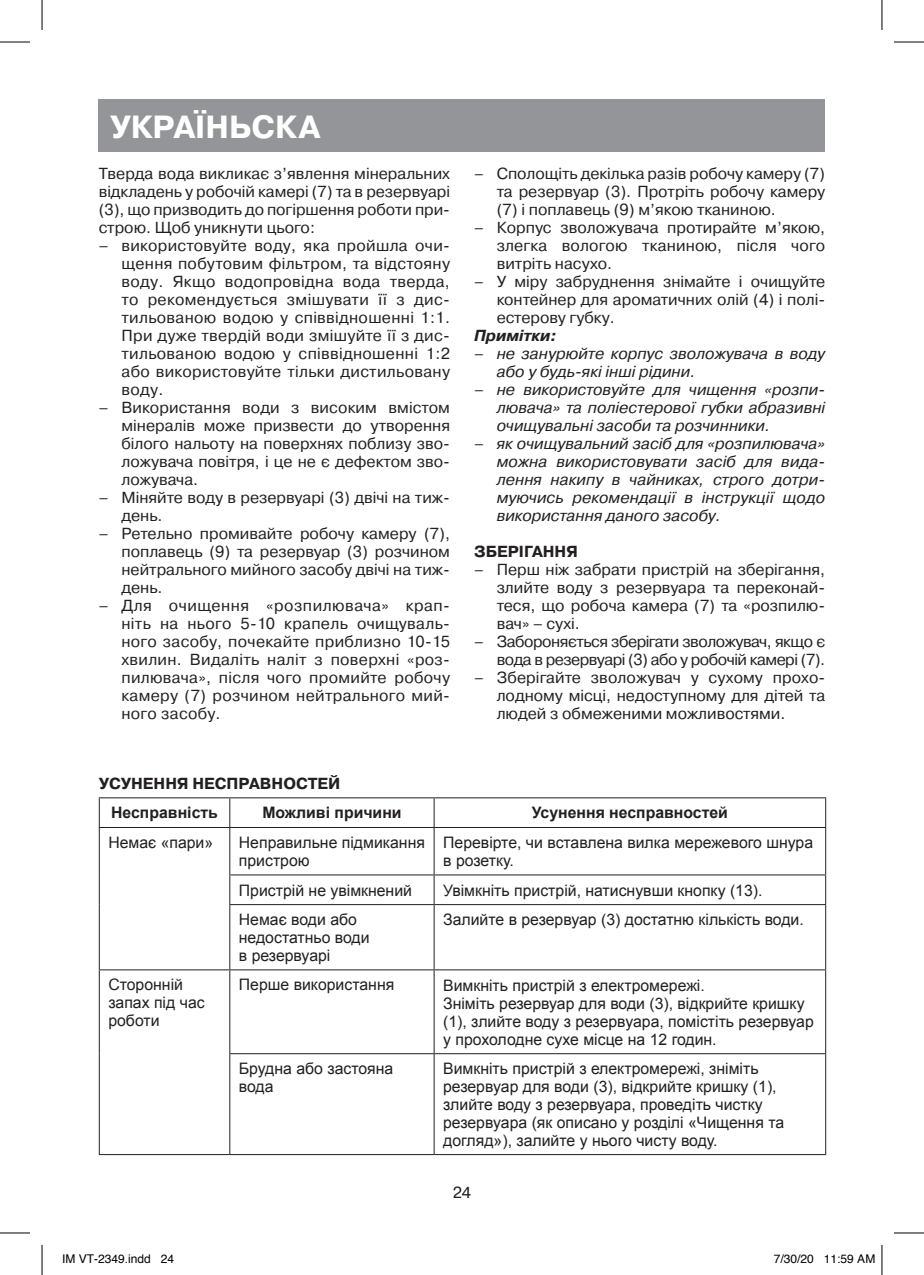
<style>
.page{position:relative;width:924px;height:1275px;background:#fff}
.page>*{position:absolute;margin:0;border:0;box-sizing:border-box;transform-origin:0 0}
.t1{font:700 32px "Pragmatica C";color:#fff}
.Text{font:16px/18px "Pragmatica C";color:#231f20;text-align:justify}
.t2{font:italic 16px/18px "Pragmatica C";color:#231f20;text-align:justify}
.Text-2{font:16px/18px "Pragmatica C";letter-spacing:-.03em;color:#231f20;text-align:right}
.Text-3{font:700 16px "Pragmatica C";color:#231f20}
.Обычный1{font:700 16px "Pragmatica C";color:#231f20}
.Обычный1-2{font:italic 700 16px "Pragmatica C";color:#231f20}
.Text-4{font:15.8px/17.8px "Arial";color:#231f20}
.Text-5{font:700 15.8px "Arial";color:#231f20}
.t3{font:12px "Helvetica";color:#000}
</style>
<div class="page">
<div style="left:99px;top:99px;width:725px;height:53px;background:#939598"></div>
<svg style="left:99px;top:798px;width:1px;height:29px"></svg>
<hr style="left:99px;top:797px;width:131px;height:1px;background:#231f20">
<hr style="left:99px;top:827px;width:131px;height:1px;background:#231f20">
<svg style="left:229px;top:798px;width:1px;height:29px"></svg>
<hr style="left:230px;top:797px;width:204px;height:1px;background:#231f20">
<hr style="left:434px;top:797px;width:391px;height:1px;background:#231f20">
<svg style="left:433px;top:798px;width:1px;height:29px"></svg>
<hr style="left:230px;top:827px;width:204px;height:1px;background:#231f20">
<hr style="left:434px;top:827px;width:391px;height:1px;background:#231f20">
<hr style="left:99px;top:828px;width:1px;height:47px;background:#231f20">
<svg style="left:99px;top:875px;width:1px;height:29px"></svg>
<hr style="left:99px;top:904px;width:1px;height:65px;background:#231f20">
<hr style="left:229px;top:828px;width:1px;height:46px;background:#231f20">
<hr style="left:433px;top:828px;width:1px;height:46px;background:#231f20">
<hr style="left:824px;top:828px;width:1px;height:46px;background:#231f20">
<svg style="left:229px;top:875px;width:1px;height:29px"></svg>
<hr style="left:229px;top:874px;width:205px;height:1px;background:#231f20">
<hr style="left:434px;top:874px;width:391px;height:1px;background:#231f20">
<svg style="left:433px;top:875px;width:1px;height:29px"></svg>
<hr style="left:229px;top:905px;width:1px;height:64px;background:#231f20">
<hr style="left:229px;top:904px;width:205px;height:1px;background:#231f20">
<hr style="left:434px;top:904px;width:391px;height:1px;background:#231f20">
<hr style="left:433px;top:905px;width:1px;height:64px;background:#231f20">
<hr style="left:824px;top:905px;width:1px;height:64px;background:#231f20">
<hr style="left:99px;top:970px;width:1px;height:83px;background:#231f20">
<hr style="left:99px;top:1053px;width:1px;height:101px;background:#231f20">
<hr style="left:99px;top:969px;width:131px;height:1px;background:#231f20">
<hr style="left:229px;top:970px;width:1px;height:83px;background:#231f20">
<hr style="left:230px;top:969px;width:204px;height:1px;background:#231f20">
<hr style="left:434px;top:969px;width:391px;height:1px;background:#231f20">
<hr style="left:433px;top:970px;width:1px;height:83px;background:#231f20">
<hr style="left:824px;top:970px;width:1px;height:83px;background:#231f20">
<hr style="left:229px;top:1054px;width:1px;height:100px;background:#231f20">
<hr style="left:229px;top:1053px;width:205px;height:1px;background:#231f20">
<hr style="left:434px;top:1053px;width:391px;height:1px;background:#231f20">
<hr style="left:433px;top:1054px;width:1px;height:100px;background:#231f20">
<hr style="left:824px;top:1054px;width:1px;height:100px;background:#231f20">
<hr style="left:99px;top:1154px;width:131px;height:1px;background:#231f20">
<hr style="left:230px;top:1154px;width:204px;height:1px;background:#231f20">
<hr style="left:434px;top:1154px;width:391px;height:1px;background:#231f20">
<hr style="left:0;top:42px;width:30px;height:1px;background:#000">
<hr style="left:893px;top:42px;width:30px;height:1px;background:#000">
<hr style="left:0;top:1232px;width:30px;height:1px;background:#000">
<hr style="left:893px;top:1232px;width:30px;height:1px;background:#000">
<hr style="left:42px;top:0;width:1px;height:30px;background:#000">
<hr style="left:42px;top:1245px;width:1px;height:30px;background:#000">
<hr style="left:881px;top:0;width:1px;height:30px;background:#000">
<hr style="left:881px;top:1245px;width:1px;height:30px;background:#000">
<h1 class="t1" style="left:110px;top:109px;width:212px">УКРАЇНЬСКА</h1>
<p class="Text" style="left:99px;top:165px;width:352px">Тверда вода викликає з’явлення мінеральних відкладень у робочій камері (7) та в резервуарі (3), що призводить до погіршення роботи при&shy;строю. Щоб уникнути цього:</p>
<p class="Text" style="left:121px;top:237px;width:330px;text-indent:-23px">– використовуйте воду, яка пройшла очи&shy;щення побутовим фільтром, та відстояну воду. Якщо водопровідна вода тверда, то рекомендується змішувати її з дис&shy;тильованою водою у співвідношенні 1:1.<br>При дуже твердій води змішуйте її з дис&shy;тильованою водою у співвідношенні 1:2 або використовуйте тільки дистильовану воду.</p>
<p class="Text" style="left:121px;top:399px;width:330px;text-indent:-23px">– Використання води з високим вмістом мінералів може призвести до утворення білого нальоту на поверхнях поблизу зво&shy;ложувача повітря, і це не є дефектом зво&shy;ложувача.</p>
<p class="Text" style="left:121px;top:489px;width:330px;text-indent:-23px">– Міняйте воду в резервуарі (3) двічі на тиж&shy;день.</p>
<p class="Text" style="left:121px;top:525px;width:330px;text-indent:-23px">– Ретельно промивайте робочу камеру (7), поплавець (9) та резервуар (3) розчином нейтрального мийного засобу двічі на тиж&shy;день.</p>
<p class="Text" style="left:121px;top:597px;width:330px;text-indent:-23px">– Для очищення «розпилювача» крап&shy;ніть на нього 5-10 крапель очищуваль&shy;ного засобу, почекайте приблизно 10-15 хвилин. Видаліть наліт з поверхні «роз&shy;пилювача», після чого промийте робочу камеру (7) розчином нейтрального мий&shy;ного засобу.</p>
<p class="Text" style="left:496px;top:165px;width:330px;text-indent:-23px">– Сполощіть декілька разів робочу камеру (7) та резервуар (3). Протріть робочу камеру (7) і поплавець (9) м’якою тканиною.</p>
<p class="Text" style="left:496px;top:219px;width:330px;text-indent:-23px">– Корпус зволожувача протирайте м’якою, злегка вологою тканиною, після чого витріть насухо.</p>
<p class="Text" style="left:496px;top:273px;width:330px;text-indent:-23px">– У міру забруднення знімайте і очищуйте контейнер для ароматичних олій (4) і полі&shy;естерову губку.</p>
<p class="Обычный1-2" style="left:474px;top:327px;width:84px">Примітки:</p>
<p class="t2" style="left:496px;top:345px;width:330px;text-indent:-23px">– не занурюйте корпус зволожувача в воду або у будь-які інші рідини.</p>
<p class="t2" style="left:496px;top:381px;width:330px;text-indent:-23px">– не використовуйте для чищення «розпи&shy;лювача» та поліестерової губки абразивні очищувальні засоби та розчинники.</p>
<p class="t2" style="left:496px;top:435px;width:330px;text-indent:-23px">– як очищувальний засіб для «розпилювача» можна використовувати засіб для вида&shy;лення накипу в чайниках, строго дотри&shy;муючись рекомендації в інструкції щодо використання даного засобу.</p>
<p class="Обычный1" style="left:474px;top:543px;width:105px">ЗБЕРІГАННЯ</p>
<p class="Text" style="left:496px;top:561px;width:330px;text-indent:-23px">– Перш ніж забрати пристрій на зберігання, злийте воду з резервуара та переконай&shy;теся, що робоча камера (7) та «розпилю&shy;вач» – сухі.</p>
<p class="Text-2" style="left:474px;top:633px;width:352px">– Забороняється зберігати зволожувач, якщо є вода в резервуарі (3) або у робочій камері (7).</p>
<p class="Text" style="left:496px;top:669px;width:330px;text-indent:-23px">– Зберігайте зволожувач у сухому прохо&shy;лодному місці, недоступному для дітей та людей з обмеженими можливостями.</p>
<p class="Text-3" style="left:99px;top:775px;width:243px">УСУНЕННЯ НЕСПРАВНОСТЕЙ</p>
<p class="Text-5" style="left:111px;top:802px;width:108px">Несправність</p>
<p class="Text-5" style="left:262px;top:802px;width:141px">Можливі причини</p>
<p class="Text-5" style="left:531px;top:802px;width:198px">Усунення несправностей</p>
<p class="Text-4" style="left:108px;top:834px;width:106px">Немає «пари»</p>
<p class="Text-4" style="left:239px;top:834px;width:187px">Неправильне підмикання пристрою</p>
<p class="Text-4" style="left:443px;top:834px;width:371px">Перевірте, чи вставлена вилка мережевого шнура в розетку.</p>
<p class="Text-4" style="left:239px;top:881px;width:174px">Пристрій не увімкнений</p>
<p class="Text-4" style="left:443px;top:881px;width:321px">Увімкніть пристрій, натиснувши кнопку (13).</p>
<p class="Text-4" style="left:239px;top:911px;width:132px">Немає води або недостатньо води в резервуарі</p>
<p class="Text-4" style="left:443px;top:911px;width:362px">Залийте в резервуар (3) достатню кількість води.</p>
<p class="Text-4" style="left:108px;top:976px;width:98px">Сторонній запах під час роботи</p>
<p class="Text-4" style="left:239px;top:976px;width:157px">Перше використання</p>
<p class="Text-4" style="left:443px;top:977px;width:372px">Вимкніть пристрій з електромережі.<br>Зніміть резервуар для води (3), відкрийте кришку (1), злийте воду з резервуара, помістіть резервуар у прохолодне сухе місце на 12 годин.</p>
<p class="Text-4" style="left:239px;top:1060px;width:156px">Брудна або застояна вода</p>
<p class="Text-4" style="left:443px;top:1060px;width:342px">Вимкніть пристрій з електромережі, зніміть резервуар для води (3), відкрийте кришку (1), злийте воду з резервуара, проведіть чистку резервуара (як описано у розділі «Чищення та догляд»), залийте у нього чисту воду.</p>
<p class="Text" style="left:452px;top:1183px;width:20px">24</p>
<p class="t3" style="left:62px;top:1249px;width:114px">IM VT-2349.indd 24</p>
<p class="t3" style="left:773px;top:1249px;width:103px">7/30/20 11:59 AM</p>
</div>
